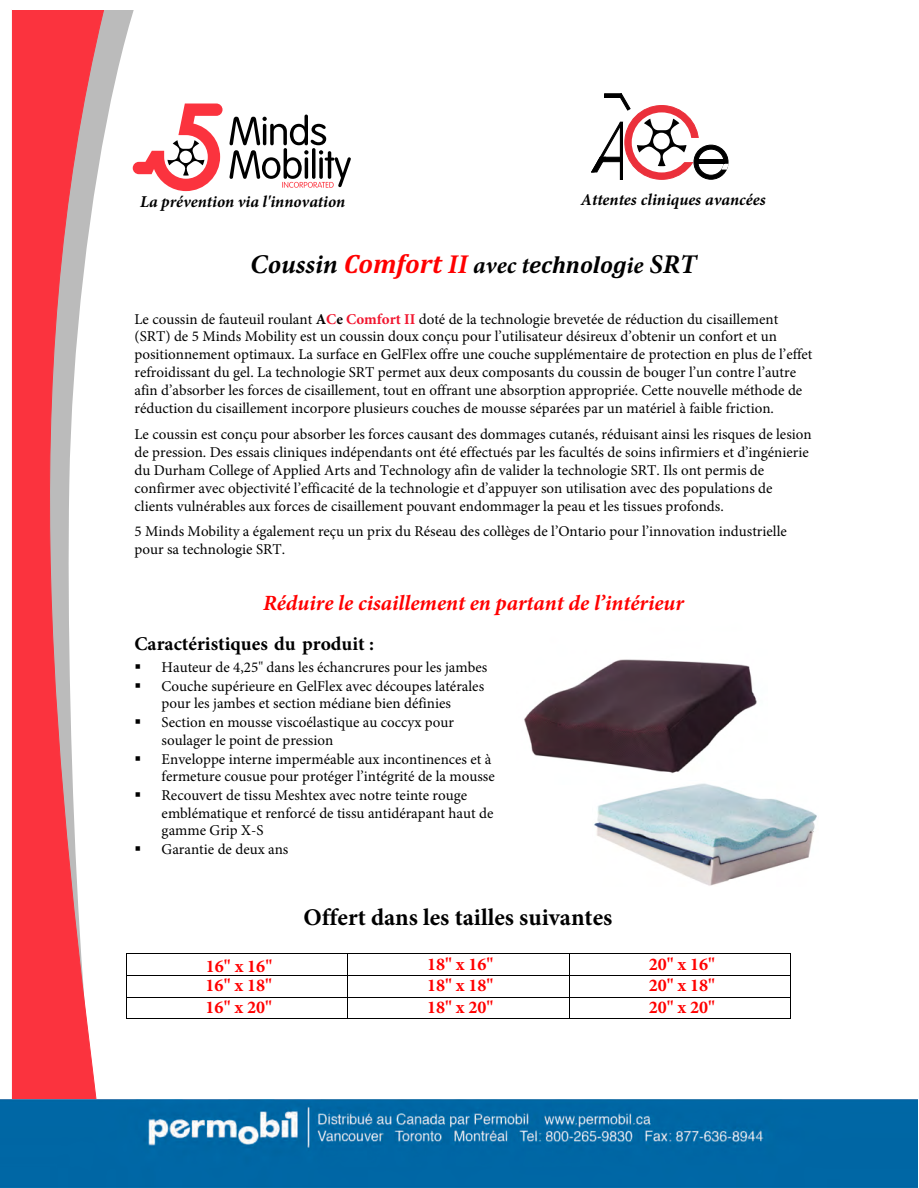
<style>
.page{position:relative;width:919px;height:1188px;background:#fff}
.page>*{position:absolute;margin:0;border:0;box-sizing:border-box;transform-origin:0 0}
.t1{font:italic 700 27px "Minion Pro";color:#000}
.t2{font:700 24px "Minion Pro";color:#000}
.t3{font:italic 700 21.75px "Minion Pro";color:#f00}
.t4{font:700 19.5px "Minion Pro";color:#000}
.t5{font:700 18px "Minion Pro";color:#f00}
.t6{font:italic 700 16.5px "Minion Pro";color:#000}
.t7{font:15px/17.9px "Minion Pro";color:#000}
.s1{font-family:"Cambria";color:#f00}
.s2{color:#f00}
.s3{font-size:24px}
.s4{font-family:"Cambria";font-size:24px}
.s5{font-weight:700}
.s6{font-weight:700;color:#f1162f}
</style>
<div class="page">
<svg style="left:106px;top:10px;width:197px;height:988px"></svg>
<svg style="left:12px;top:10px;width:94px;height:1089px;fill:#fb333e"></svg>
<hr style="left:127px;top:952px;width:220px;height:1px;background:#000">
<hr style="left:348px;top:952px;width:221px;height:1px;background:#000">
<hr style="left:569px;top:952px;width:221px;height:1px;background:#000">
<hr style="left:127px;top:974px;width:220px;height:1px;background:#000">
<hr style="left:348px;top:974px;width:221px;height:1px;background:#000">
<hr style="left:569px;top:974px;width:221px;height:1px;background:#000">
<hr style="left:127px;top:996px;width:220px;height:1px;background:#000">
<hr style="left:348px;top:996px;width:221px;height:1px;background:#000">
<hr style="left:569px;top:996px;width:221px;height:1px;background:#000">
<svg style="left:126px;top:952px;width:1px;height:67px"></svg>
<hr style="left:127px;top:1018px;width:220px;height:1px;background:#000">
<svg style="left:347px;top:953px;width:1px;height:66px"></svg>
<hr style="left:348px;top:1018px;width:221px;height:1px;background:#000">
<svg style="left:569px;top:952px;width:1px;height:66px"></svg>
<hr style="left:569px;top:1018px;width:221px;height:1px;background:#000">
<svg style="left:790px;top:953px;width:1px;height:66px"></svg>
<div style="left:625px;top:105px;width:73px;height:74px;background:#eb303b;border-radius:50%"></div>
<svg style="left:631px;top:112px;width:60px;height:60px"></svg>
<svg style="left:604px;top:94px;width:26px;height:16px"></svg>
<svg style="left:591px;top:122px;width:31px;height:57px"></svg>
<div style="left:694px;top:145px;width:34px;height:34px;background:#000;border-radius:50%"></div>
<div style="left:694px;top:145px;width:34px;height:34px;border:1px solid #000;border-radius:50%"></div>
<div style="left:698px;top:149px;width:26px;height:26px;background:#fff;border-radius:50%"></div>
<div style="left:698px;top:149px;width:26px;height:26px;border:1px solid #000;border-radius:50%"></div>
<svg style="left:637px;top:119px;width:91px;height:50px"></svg>
<svg style="left:133px;top:103px;width:89px;height:88px"></svg>
<svg style="left:229px;top:114px;width:122px;height:74px"></svg>
<img style="left:0;top:1099px;width:917px;height:87px">
<img style="left:524px;top:659px;width:233px;height:115px">
<img style="left:594px;top:783px;width:223px;height:103px">
<p class="t6" style="left:140px;top:190px;width:207px">La prévention via l'innovation</p>
<p class="t6" style="left:581px;top:188px;width:186px">Attentes cliniques avancées</p>
<h1 class="t1" style="left:250px;top:245px;width:448px">Coussin <span class="s1">Comfort</span> <span class="s2">II</span> <span class="s3">avec t</span><span class="s4">echnolog</span><span class="s3">ie</span> SRT</h1>
<p class="t7" style="left:135px;top:310px;width:679px">Le coussin de fauteuil roulant <span class="s5">A</span><span class="s6">C</span><span class="s5">e</span> <span class="s6">Comfort II</span> doté de la technologie brevetée de réduction du cisaillement (SRT) de 5 Minds Mobility est un coussin doux conçu pour l’utilisateur désireux d’obtenir un confort et un positionnement optimaux. La surface en GelFlex offre une couche supplémentaire de protection en plus de l’effet refroidissant du gel. La technologie SRT permet aux deux composants du coussin de bouger l’un contre l’autre afin d’absorber les forces de cisaillement, tout en offrant une absorption appropriée. Cette nouvelle méthode de réduction du cisaillement incorpore plusieurs couches de mousse séparées par un matériel à faible friction.</p>
<p class="t7" style="left:135px;top:425px;width:678px">Le coussin est conçu pour absorber les forces causant des dommages cutanés, réduisant ainsi les risques de lesion de pression. Des essais cliniques indépendants ont été effectués par les facultés de soins infirmiers et d’ingénierie du Durham College of Applied Arts and Technology afin de valider la technologie SRT. Ils ont permis de confirmer avec objectivité l’efficacité de la technologie et d’appuyer son utilisation avec des populations de clients vulnérables aux forces de cisaillement pouvant endommager la peau et les tissues profonds.</p>
<p class="t7" style="left:135px;top:522px;width:653px">5 Minds Mobility a également reçu un prix du Réseau des collèges de l’Ontario pour l’innovation industrielle pour sa technologie SRT.</p>
<h3 class="t3" style="left:263px;top:587px;width:422px">Réduire le cisaillement en partant de l’intérieur</h3>
<h3 class="t4" style="left:134px;top:629px;width:241px">Caractéristiques du produit :</h3>
<p class="t7" style="left:134px;top:657px;width:354px">▪ Hauteur de 4,25" dans les échancrures pour les jambes</p>
<p class="t7" style="left:134px;top:677px;width:351px;line-height:17.4px;text-align:center">▪ Couche supérieure en GelFlex avec découpes latérales pour les jambes et section médiane bien définies</p>
<p class="t7" style="left:162px;top:713px;width:294px;line-height:17.4px;text-indent:-27px">▪ Section en mousse viscoélastique au coccyx pour soulager le point de pression</p>
<p class="t7" style="left:134px;top:750px;width:362px;line-height:17.4px;text-align:right">▪ Enveloppe interne imperméable aux incontinences et à fermeture cousue pour protéger l’intégrité de la mousse</p>
<p class="t7" style="left:162px;top:786px;width:333px;text-indent:-27px">▪ Recouvert de tissu Meshtex avec notre teinte rouge emblématique et renforcé de tissu antidérapant haut de gamme Grip X-S</p>
<p class="t7" style="left:134px;top:840px;width:155px">▪ Garantie de deux ans</p>
<h2 class="t2" style="left:303px;top:900px;width:310px">Offert dans les tailles suivantes</h2>
<p class="t5" style="left:206px;top:952px;width:68px">16" x 16"</p>
<p class="t5" style="left:427px;top:950px;width:68px">18" x 16"</p>
<p class="t5" style="left:648px;top:950px;width:68px">20" x 16"</p>
<p class="t5" style="left:206px;top:972px;width:68px">16" x 18"</p>
<p class="t5" style="left:427px;top:972px;width:68px">18" x 18"</p>
<p class="t5" style="left:648px;top:972px;width:68px">20" x 18"</p>
<p class="t5" style="left:206px;top:994px;width:68px">16" x 20"</p>
<p class="t5" style="left:427px;top:994px;width:68px">18" x 20"</p>
<p class="t5" style="left:648px;top:994px;width:68px">20" x 20"</p>
</div>
